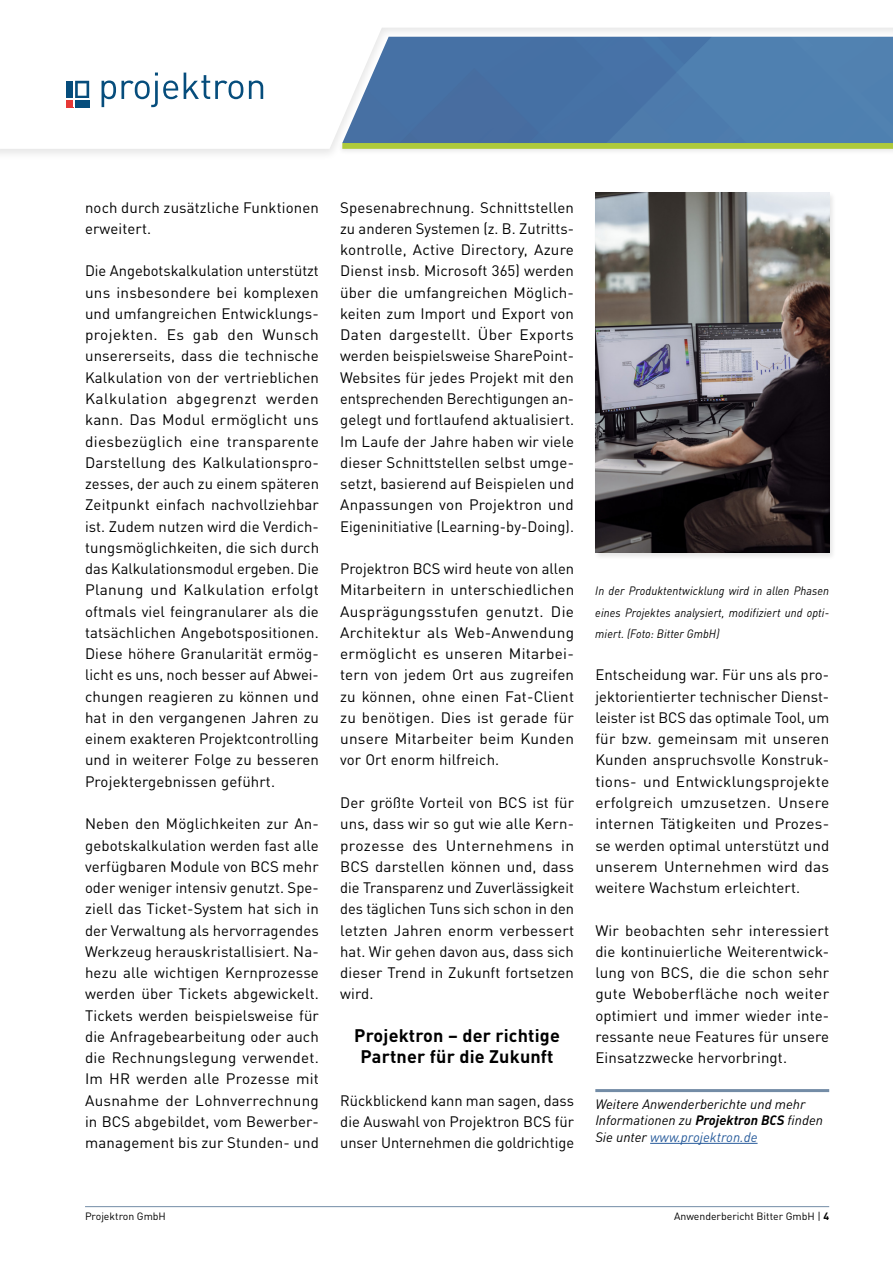
<style>
.page{position:relative;width:893px;height:1263px;background:#fff}
.page>*{position:absolute;margin:0;border:0;box-sizing:border-box;transform-origin:0 0}
.Zwischenüberschrift{font:700 18px/21.3px "DIN Pro";letter-spacing:.01em;color:#000;text-align:center}
.M_Text{font:15px/21.3px "DIN Pro";letter-spacing:.01em;color:#000;text-align:justify}
.M_Ende{font:italic 13.5px/16.2px "DIN Pro";color:#000}
.M_Text-2{font:italic 12px/21.3px "DIN Pro";letter-spacing:.01em;color:#000;text-align:justify;scale:.92 1}
.Fußzeile_rechts{font:10.5px "DIN Pro";color:#000}
.Fußzeile_links{font:10.5px "DIN Pro";color:#000}
.s1{font-weight:700}
.s2{color:#275b9b}
</style>
<div class="page">
<hr style="left:85px;top:1206px;width:744px;height:1px;background:#738ca6">
<div style="left:0;top:0;width:893px;height:161px;background:#000;opacity:.1"></div>
<svg style="left:0;top:0;width:893px;height:149px"></svg>
<div style="left:49px;top:55px;width:232px;height:70px;background:#fff"></div>
<div style="left:66px;top:81px;width:7px;height:17px;background:#064d7c"></div>
<div style="left:66px;top:100px;width:7px;height:7px;background:#e63836"></div>
<div style="left:75px;top:100px;width:14px;height:7px;background:#064d7c"></div>
<svg style="left:75px;top:81px;width:14px;height:17px"></svg>
<svg style="left:102px;top:73px;width:76px;height:34px"></svg>
<svg style="left:184px;top:73px;width:59px;height:26px"></svg>
<svg style="left:249px;top:81px;width:14px;height:18px"></svg>
<hr style="left:595px;top:1089px;width:234px;height:3px;background:#738ca6">
<hr style="left:650px;top:1143px;width:108px;height:1px;background:#275b9b">
<div style="left:593px;top:191px;width:243px;height:370px;background:#000;opacity:.1"></div>
<img style="left:595px;top:192px;width:234px;height:361px">
<p class="M_Text" style="left:85px;top:195px;width:235px">noch durch zusätzliche Funktionen erweitert.</p>
<p class="M_Text" style="left:85px;top:259px;width:236px">Die Angebotskalkulation unterstützt uns insbesondere bei komplexen und umfangreichen Entwicklungs&shy;projekten. Es gab den Wunsch unsererseits, dass die technische Kalkulation von der vertrieblichen Kalkulation abgegrenzt werden kann. Das Modul ermöglicht uns diesbezüglich eine transparente Darstellung des Kalkulationspro&shy;zesses, der auch zu einem späteren Zeitpunkt einfach nachvollziehbar ist. Zudem nutzen wird die Verdich&shy;tungsmöglichkeiten, die sich durch das Kalkulationsmodul ergeben. Die Planung und Kalkulation erfolgt oftmals viel feingranularer als die tatsächlichen Angebotspositionen.<br>Diese höhere Granularität ermög&shy;licht es uns, noch besser auf Abwei&shy;chungen reagieren zu können und hat in den vergangenen Jahren zu einem exakteren Projektcontrolling und in weiterer Folge zu besseren Projektergebnissen geführt.</p>
<p class="M_Text" style="left:85px;top:812px;width:235px">Neben den Möglichkeiten zur An&shy;gebotskalkulation werden fast alle verfügbaren Module von BCS mehr oder weniger intensiv genutzt. Spe&shy;ziell das Ticket-System hat sich in der Verwaltung als hervorragendes Werkzeug herauskristallisiert. Na&shy;hezu alle wichtigen Kernprozesse werden über Tickets abgewickelt.<br>Tickets werden beispielsweise für die Anfragebearbeitung oder auch die Rechnungslegung verwendet.<br>Im HR werden alle Prozesse mit Ausnahme der Lohnverrechnung in BCS abgebildet, vom Bewerber&shy;management bis zur Stunden- und</p>
<p class="M_Text" style="left:340px;top:195px;width:235px">Spesenabrechnung. Schnittstellen zu anderen Systemen (z. B. Zutritts&shy;kontrolle, Active Directory, Azure Dienst insb. Microsoft 365) werden über die umfangreichen Möglich&shy;keiten zum Import und Export von Daten dargestellt. Über Exports werden beispielsweise SharePoint-Websites für jedes Projekt mit den entsprechenden Berechtigungen an&shy;gelegt und fortlaufend aktualisiert.<br>Im Laufe der Jahre haben wir viele dieser Schnittstellen selbst umge&shy;setzt, basierend auf Beispielen und Anpassungen von Projektron und Eigeninitiative (Learning-by-Doing).</p>
<p class="M_Text" style="left:340px;top:556px;width:236px">Projektron BCS wird heute von allen Mitarbeitern in unterschiedlichen Ausprägungsstufen genutzt. Die Architektur als Web-Anwendung ermöglicht es unseren Mitarbei&shy;tern von jedem Ort aus zugreifen zu können, ohne einen Fat-Client zu benötigen. Dies ist gerade für unsere Mitarbeiter beim Kunden vor Ort enorm hilfreich.</p>
<p class="M_Text" style="left:340px;top:790px;width:235px">Der größte Vorteil von BCS ist für uns, dass wir so gut wie alle Kern&shy;prozesse des Unternehmens in BCS darstellen können und, dass die Transparenz und Zuverlässigkeit des täglichen Tuns sich schon in den letzten Jahren enorm verbessert hat. Wir gehen davon aus, dass sich dieser Trend in Zukunft fortsetzen wird.</p>
<p class="Zwischenüberschrift" style="left:354px;top:1022px;width:207px">Projektron – der richtige<br>Partner für die Zukunft</p>
<p class="M_Text" style="left:340px;top:1088px;width:235px">Rückblickend kann man sagen, dass die Auswahl von Projektron BCS für unser Unternehmen die goldrichtige</p>
<p class="M_Text-2" style="left:595px;top:579px;width:256px">In der Produktentwicklung wird in allen Phasen eines Projektes analysiert, modifiziert und opti&shy;miert. (Foto: Bitter GmbH)</p>
<p class="M_Text" style="left:595px;top:663px;width:235px">Entscheidung war. Für uns als pro&shy;jektorientierter technischer Dienst&shy;leister ist BCS das optimale Tool, um für bzw. gemeinsam mit unseren Kunden anspruchsvolle Konstruk&shy;tions- und Entwicklungsprojekte erfolgreich umzusetzen. Unsere internen Tätigkeiten und Prozes&shy;se werden optimal unterstützt und unserem Unternehmen wird das weitere Wachstum erleichtert.</p>
<p class="M_Text" style="left:595px;top:918px;width:235px">Wir beobachten sehr interessiert die kontinuierliche Weiterentwick&shy;lung von BCS, die die schon sehr gute Weboberfläche noch weiter optimiert und immer wieder inte&shy;ressante neue Features für unsere Einsatzzwecke hervorbringt.</p>
<p class="M_Ende" style="left:595px;top:1095px;width:229px">Weitere Anwenderberichte und mehr<br>Informationen zu <span class="s1">Projektron BCS</span> finden<br>Sie unter <span class="s2">www.projektron.de</span></p>
<p class="Fußzeile_links" style="left:85px;top:1208px;width:82px">Projektron GmbH</p>
<p class="Fußzeile_rechts" style="left:674px;top:1208px;width:157px">Anwenderbericht Bitter GmbH | <span class="s1">4</span></p>
</div>
